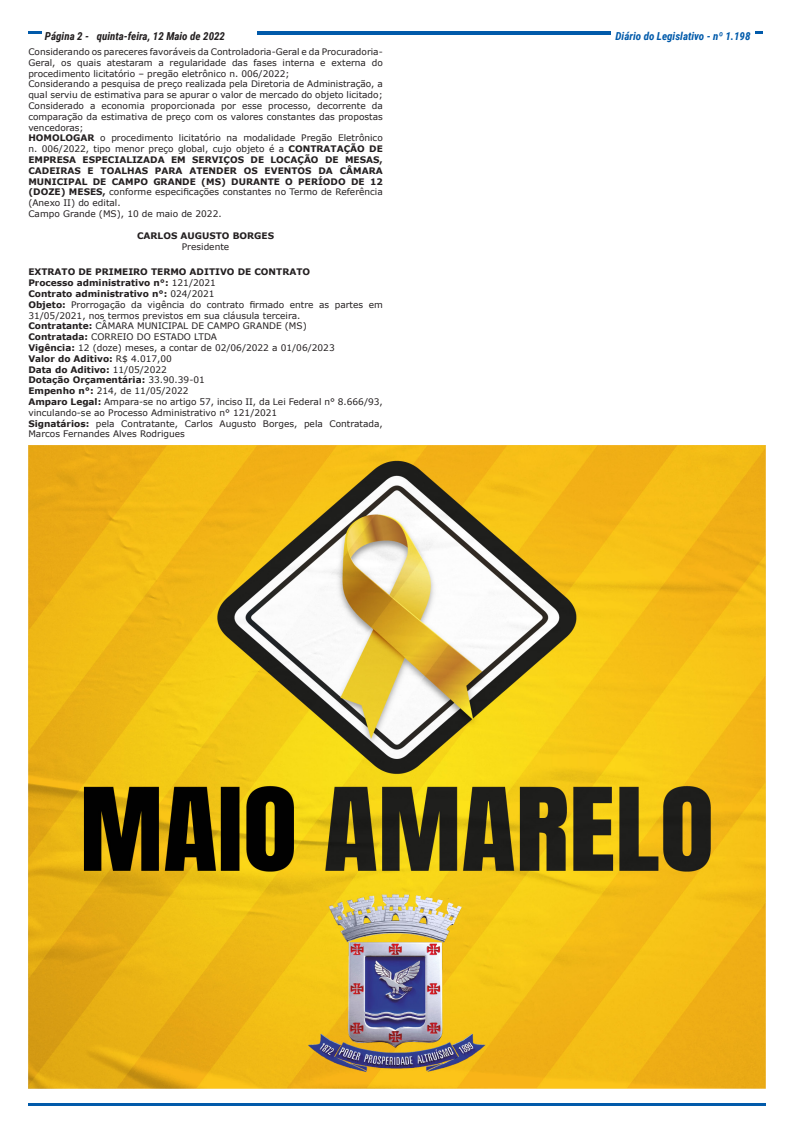
<style>
.page{position:relative;width:794px;height:1134px;background:#fff}
.page>*{position:absolute;margin:0;border:0;box-sizing:border-box;transform-origin:0 0}
.t1{font:italic 700 11px "Roboto Condensed";color:#231f20}
.t2{font:italic 700 11px "Roboto Condensed";color:#015aaa}
.t3{font:9px/10.8px "Verdana";color:#231f20}
.t4{font:700 9px/10.8px "Verdana";color:#231f20;text-align:justify}
.s1{font-weight:400}
.s2{font-weight:700}
</style>
<div class="page">
<svg style="left:28px;top:31px;width:13px;height:3px"></svg>
<hr style="left:28px;top:1103px;width:737px;height:3px;background:#015aaa">
<svg style="left:755px;top:31px;width:8px;height:3px"></svg>
<hr style="left:257px;top:32px;width:354px;height:3px;background:#015aaa">
<img style="left:28px;top:445px;width:737px;height:644px">
<p class="t1" style="left:45px;top:28px;width:181px">Página 2 - quinta-feira, 12 Maio de 2022</p>
<p class="t2" style="left:615px;top:28px;width:136px">Diário do Legislativo - nº 1.198</p>
<p class="t3" style="left:28px;top:46px;width:356px;text-align:justify">Considerando os pareceres favoráveis da Controladoria-Geral e da Procuradoria-Geral, os quais atestaram a regularidade das fases interna e externa do procedimento licitatório – pregão eletrônico n. 006/2022;</p>
<p class="t3" style="left:28px;top:79px;width:356px">Considerando a pesquisa de preço realizada pela Diretoria de Administração, a qual serviu de estimativa para se apurar o valor de mercado do objeto licitado;</p>
<p class="t3" style="left:28px;top:100px;width:356px;text-align:justify">Considerado a economia proporcionada por esse processo, decorrente da comparação da estimativa de preço com os valores constantes das propostas vencedoras;</p>
<p class="t4" style="left:28px;top:133px;width:356px">HOMOLOGAR <span class="s1">o procedimento licitatório na modalidade Pregão Eletrônico n. 006/2022, tipo menor preço global, cujo objeto é a</span> CONTRATAÇÃO DE EMPRESA ESPECIALIZADA EM SERVIÇOS DE LOCAÇÃO DE MESAS, CADEIRAS E TOALHAS PARA ATENDER OS EVENTOS DA CÂMARA MUNICIPAL DE CAMPO GRANDE (MS) DURANTE O PERÍODO DE 12 (DOZE) MESES, <span class="s1">conforme especificações constantes no Termo de Referência (Anexo II) do edital.</span></p>
<p class="t3" style="left:28px;top:208px;width:195px">Campo Grande (MS), 10 de maio de 2022.</p>
<p class="t4" style="left:137px;top:230px;width:138px">CARLOS AUGUSTO BORGES</p>
<p class="t3" style="left:182px;top:241px;width:49px">Presidente</p>
<p class="t4" style="left:28px;top:267px;width:283px">EXTRATO DE PRIMEIRO TERMO ADITIVO DE CONTRATO</p>
<p class="t4" style="left:28px;top:277px;width:189px">Processo administrativo n°: <span class="s1">121/2021</span></p>
<p class="t4" style="left:28px;top:288px;width:188px">Contrato administrativo n°: <span class="s1">024/2021</span></p>
<p class="t3" style="left:28px;top:299px;width:356px"><span class="s2">Objeto:</span> Prorrogação da vigência do contrato firmado entre as partes em<br>31/05/2021, nos termos previstos em sua cláusula terceira.</p>
<p class="t3" style="left:28px;top:321px;width:280px"><span class="s2">Contratante:</span> CÂMARA MUNICIPAL DE CAMPO GRANDE (MS)</p>
<p class="t3" style="left:28px;top:331px;width:190px"><span class="s2">Contratada:</span> CORREIO DO ESTADO LTDA</p>
<p class="t3" style="left:28px;top:342px;width:308px"><span class="s2">Vigência:</span> 12 (doze) meses, a contar de 02/06/2022 a 01/06/2023</p>
<p class="t4" style="left:28px;top:353px;width:145px">Valor do Aditivo: <span class="s1">R$ 4.017,00</span></p>
<p class="t4" style="left:28px;top:364px;width:140px">Data do Aditivo: <span class="s1">11/05/2022</span></p>
<p class="t4" style="left:28px;top:375px;width:178px">Dotação Orçamentária: <span class="s1">33.90.39-01</span></p>
<p class="t3" style="left:28px;top:385px;width:162px"><span class="s2">Empenho n°:</span> 214, de 11/05/2022</p>
<p class="t3" style="left:28px;top:396px;width:356px"><span class="s2">Amparo Legal:</span> Ampara-se no artigo 57, inciso II, da Lei Federal n° 8.666/93, vinculando-se ao Processo Administrativo n° 121/2021</p>
<p class="t3" style="left:28px;top:418px;width:356px"><span class="s2">Signatários:</span> pela Contratante, Carlos Augusto Borges, pela Contratada,<br>Marcos Fernandes Alves Rodrigues</p>
</div>
